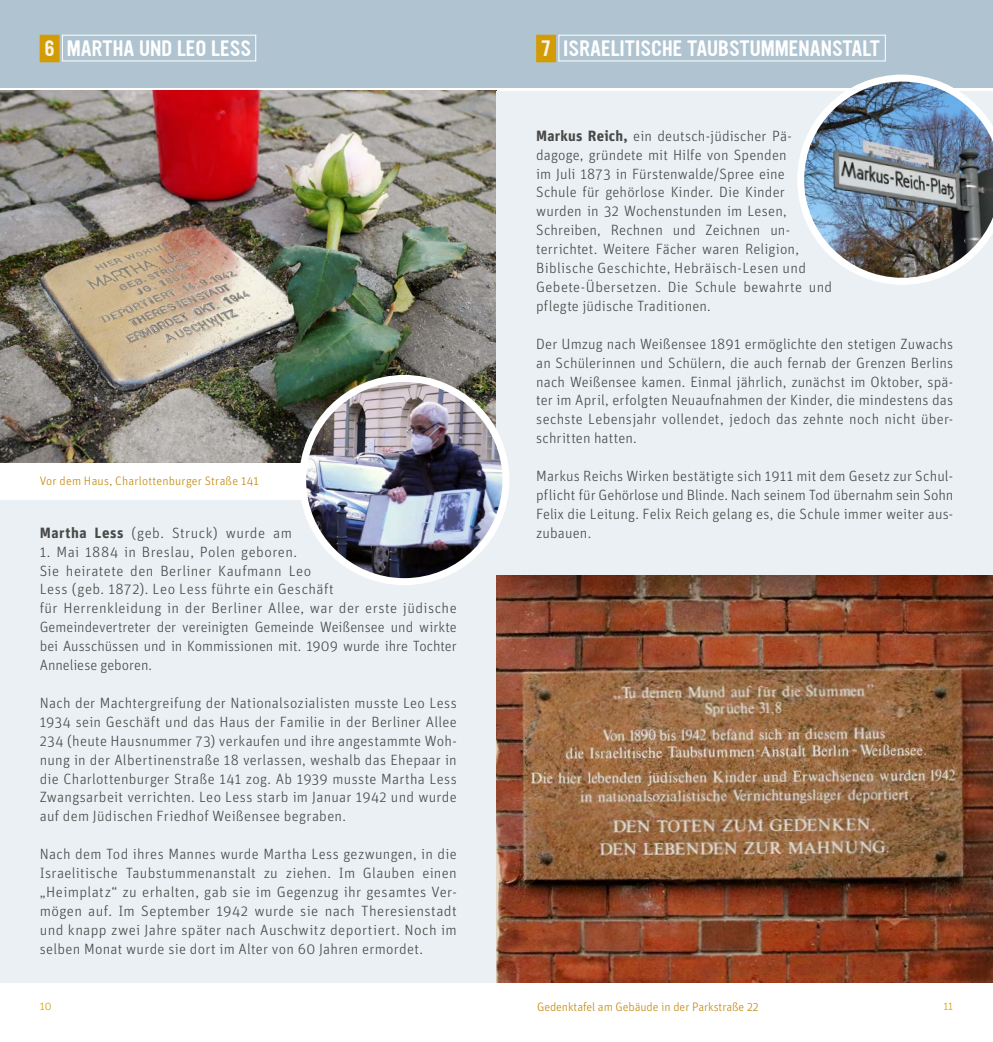
<style>
.page{position:relative;width:993px;height:1042px;background:#fff}
.page>*{position:absolute;margin:0;border:0;box-sizing:border-box;transform-origin:0 0}
.t1{font:19.25px "Ultramagnetic";color:#fff}
.t2{font:300 14.88px/18.9px "Unit Pro";letter-spacing:.015em;color:#494948;text-align:justify}
.t3{font:300 12.25px "Unit Pro";letter-spacing:-.005em;color:#c2880b}
.t4{font:300 12.25px "Unit Pro";letter-spacing:.015em;color:#c2880b}
.t5{font:300 11.38px "Unit Pro";color:#d39c04}
.s1{color:#fbf5ea}
.s2{font-weight:700}
</style>
<div class="page">
<div style="left:0;top:500px;width:521px;height:482px;background:#eaf0f4"></div>
<img style="left:0;top:91px;width:496px;height:371px">
<div style="left:0;top:0;width:496px;height:87px;background:#afc4d0"></div>
<div style="left:496px;top:91px;width:496px;height:891px;background:#eaf0f4"></div>
<img style="left:496px;top:575px;width:496px;height:407px">
<div style="left:496px;top:0;width:496px;height:87px;background:#afc4d0"></div>
<div style="left:40px;top:35px;width:19px;height:27px;background:#d39c04"></div>
<div style="left:62px;top:35px;width:194px;height:26px;border:1px solid #fff"></div>
<div style="left:536px;top:35px;width:19px;height:27px;background:#d39c04"></div>
<div style="left:536px;top:35px;width:19px;height:27px;border:1px solid #d39c04"></div>
<div style="left:558px;top:35px;width:327px;height:26px;border:1px solid #fff"></div>
<img style="left:302px;top:378px;width:204px;height:204px;border-radius:102px">
<div style="left:299px;top:375px;width:210px;height:210px;border:7px solid #fff;border-radius:50%"></div>
<img style="left:796px;top:75px;width:196px;height:210px">
<p class="t1" style="left:44px;top:34px;width:208px"><span class="s1">6</span> MARTHA UND LEO LESS</p>
<p class="t1" style="left:541px;top:34px;width:340px"><span class="s1">7</span> ISRAELITISCHE TAUBSTUMMENANSTALT</p>
<p class="t4" style="left:40px;top:473px;width:221px">Vor dem Haus, Charlottenburger Straße 141</p>
<p class="t2" style="left:40px;top:523px;width:254px"><span class="s2">Martha Less</span> (geb. Struck) wurde am</p>
<p class="t2" style="left:40px;top:542px;width:418px;text-align:left">1. Mai 1884 in Breslau, Polen geboren.<br>Sie heiratete den Berliner Kaufmann Leo<br>Less (geb. 1872). Leo Less führte ein Geschäft<br>für Herrenkleidung in der Berliner Allee, war der erste jüdische Gemeindevertreter der vereinigten Gemeinde Weißensee und wirkte bei Ausschüssen und in Kommissionen mit. 1909 wurde ihre Tochter Anneliese geboren.</p>
<p class="t2" style="left:40px;top:693px;width:418px">Nach der Machtergreifung der Nationalsozialisten musste Leo Less 1934 sein Geschäft und das Haus der Familie in der Berliner Allee 234 (heute Hausnummer 73) verkaufen und ihre angestammte Woh&shy;nung in der Albertinenstraße 18 verlassen, weshalb das Ehepaar in die Charlottenburger Straße 141 zog. Ab 1939 musste Martha Less Zwangsarbeit verrichten. Leo Less starb im Januar 1942 und wurde auf dem Jüdischen Friedhof Weißensee begraben.</p>
<p class="t2" style="left:40px;top:844px;width:418px">Nach dem Tod ihres Mannes wurde Martha Less gezwungen, in die Israelitische Taubstummenanstalt zu ziehen. Im Glauben einen „Heimplatz“ zu erhalten, gab sie im Gegenzug ihr gesamtes Ver&shy;mögen auf. Im September 1942 wurde sie nach Theresienstadt und knapp zwei Jahre später nach Auschwitz deportiert. Noch im selben Monat wurde sie dort im Alter von 60 Jahren ermordet.</p>
<p class="t2" style="left:536px;top:126px;width:297px;text-align:left"><span class="s2">Markus Reich,</span> ein deutsch-jüdischer Pä&shy;dagoge, gründete mit Hilfe von Spenden<br>im Juli 1873 in Fürstenwalde/Spree eine<br>Schule für gehörlose Kinder. Die Kinder wurden in 32 Wochenstunden im Lesen, Schreiben, Rechnen und Zeichnen un&shy;terrichtet. Weitere Fächer waren Religion, Biblische Geschichte, Hebräisch-Lesen und Gebete-Übersetzen. Die Schule bewahrte und pflegte jüdische Traditionen.</p>
<p class="t2" style="left:536px;top:334px;width:418px">Der Umzug nach Weißensee 1891 ermöglichte den stetigen Zuwachs an Schülerinnen und Schülern, die auch fernab der Grenzen Berlins nach Weißensee kamen. Einmal jährlich, zunächst im Oktober, spä&shy;ter im April, erfolgten Neuaufnahmen der Kinder, die mindestens das sechste Lebensjahr vollendet, jedoch das zehnte noch nicht über&shy;schritten hatten.</p>
<p class="t2" style="left:536px;top:466px;width:418px">Markus Reichs Wirken bestätigte sich 1911 mit dem Gesetz zur Schul&shy;pflicht für Gehörlose und Blinde. Nach seinem Tod übernahm sein Sohn Felix die Leitung. Felix Reich gelang es, die Schule immer weiter aus&shy;zubauen.</p>
<p class="t3" style="left:537px;top:998px;width:223px">Gedenktafel am Gebäude in der Parkstraße 22</p>
<p class="t5" style="left:40px;top:999px;width:13px">10</p>
<p class="t5" style="left:943px;top:999px;width:11px">11</p>
</div>
